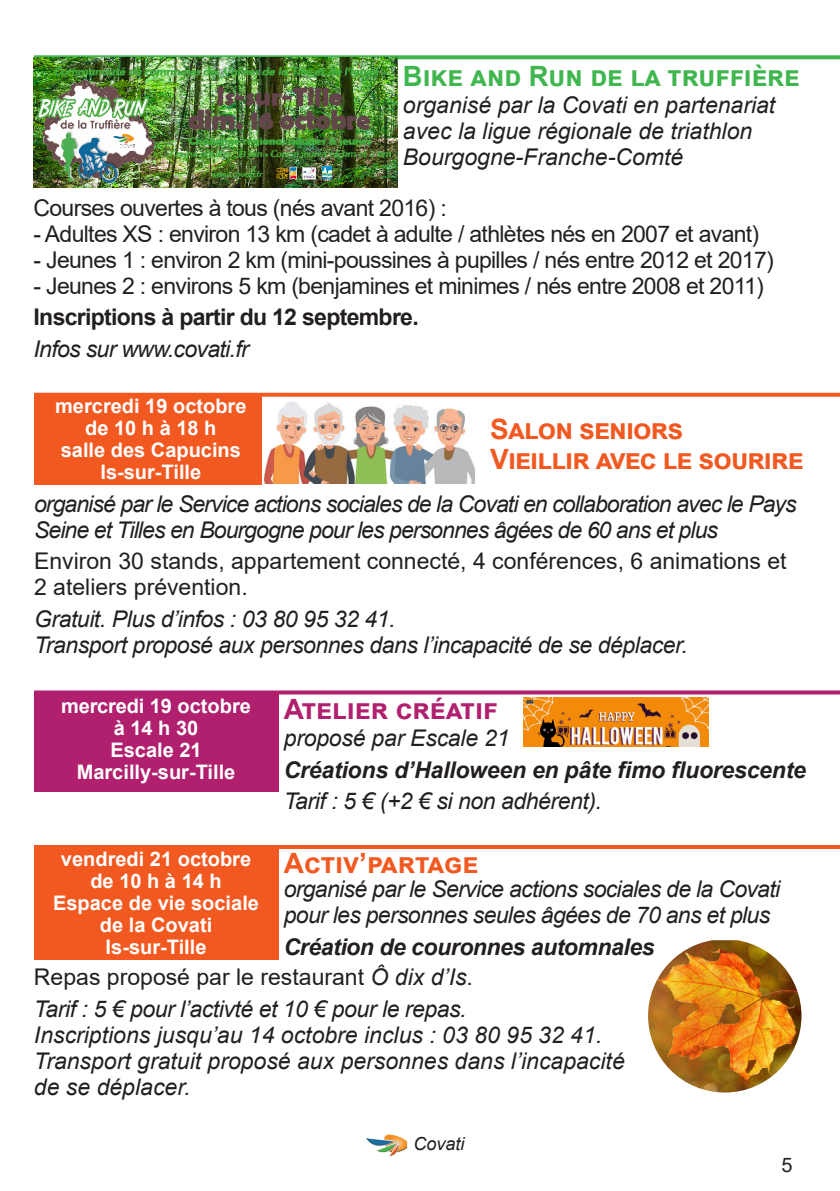
<style>
.page{position:relative;width:840px;height:1191px;background:#fff}
.page>*{position:absolute;margin:0;border:0;box-sizing:border-box;transform-origin:0 0}
.t1{font:700 28px "Arial";letter-spacing:-.03em;color:#f15921}
.t2{font:700 28px "Arial";color:#40b64f}
.t3{font:700 28px "Arial";color:#b0206e}
.t4{font:italic 23px/26px "Arial";letter-spacing:-.02em;color:#231f20}
.t5{font:23px "Arial";letter-spacing:-.03em;color:#231f20}
.t6{font:italic 23px/26px "Arial";color:#231f20}
.t7{font:italic 23px/26px "Arial";letter-spacing:-.04em;color:#231f20}
.t8{font:23px/26px "Arial";color:#231f20}
.t9{font:italic 700 23px "Arial";letter-spacing:-.01em;color:#231f20}
.t10{font:700 23px "Arial";letter-spacing:-.03em;color:#231f20}
.t11{font:700 20px "Arial";color:#fff}
.t12{font:20px "Arial";color:#231f20}
.t13{font:italic 18px "Arial";color:#231f20}
.s1{font-style:italic}
</style>
<div class="page">
<svg style="left:384px;top:1134px;width:4px;height:5px"></svg>
<svg style="left:34px;top:55px;width:805px;height:4px;background:#52bc5f"></svg>
<div style="left:34px;top:692px;width:244px;height:99px;background:#b0206e"></div>
<svg style="left:34px;top:690px;width:805px;height:4px;fill:#b0206e"></svg>
<div style="left:34px;top:395px;width:244px;height:90px;background:#f15921"></div>
<img style="left:523px;top:698px;width:184px;height:48px">
<div style="left:262px;top:393px;width:212px;height:99px;background:#fff"></div>
<img style="left:263px;top:401px;width:211px;height:82px">
<svg style="left:34px;top:393px;width:805px;height:4px;background:#f1602a"></svg>
<div style="left:34px;top:847px;width:244px;height:113px;background:#f15921"></div>
<hr style="left:34px;top:845px;width:805px;height:4px;background:#f15921">
<img style="left:648px;top:940px;width:153px;height:152px">
<img style="left:34px;top:57px;width:363px;height:131px">
<p class="t2" style="left:403px;top:56px;width:398px">Bike and Run de la truffière</p>
<p class="t6" style="left:403px;top:93px;width:374px">organisé par la Covati en partenariat avec la ligue régionale de triathlon<br>Bourgogne-Franche-Comté</p>
<p class="t5" style="left:34px;top:192px;width:414px">Courses ouvertes à tous (nés avant 2016) :</p>
<p class="t5" style="left:34px;top:218px;width:726px">- Adultes XS : environ 13 km (cadet à adulte / athlètes nés en 2007 et avant)</p>
<p class="t5" style="left:34px;top:244px;width:741px">- Jeunes 1 : environ 2 km (mini-poussines à pupilles / nés entre 2012 et 2017)</p>
<p class="t5" style="left:34px;top:270px;width:731px">- Jeunes 2 : environs 5 km (benjamines et minimes / nés entre 2008 et 2011)</p>
<p class="t10" style="left:34px;top:301px;width:386px">Inscriptions à partir du 12 septembre.</p>
<p class="t4" style="left:34px;top:336px;width:216px">Infos sur www.covati.fr</p>
<p class="t11" style="left:55px;top:392px;width:193px">mercredi 19 octobre</p>
<p class="t11" style="left:85px;top:414px;width:133px">de 10 h à 18 h</p>
<p class="t11" style="left:61px;top:436px;width:182px">salle des Capucins</p>
<p class="t11" style="left:100px;top:458px;width:102px">Is-sur-Tille</p>
<p class="t1" style="left:490px;top:409px;width:194px">Salon seniors</p>
<p class="t1" style="left:490px;top:439px;width:315px">Vieillir avec le sourire</p>
<p class="t7" style="left:34px;top:491px;width:763px">organisé par le Service actions sociales de la Covati en collaboration avec le Pays<br>Seine et Tilles en Bourgogne pour les personnes âgées de 60 ans et plus</p>
<p class="t8" style="left:34px;top:548px;width:753px">Environ 30 stands, appartement connecté, 4 conférences, 6 animations et<br>2 ateliers prévention.</p>
<p class="t4" style="left:34px;top:606px;width:362px">Gratuit. Plus d’infos : 03 80 95 32 41.</p>
<p class="t4" style="left:34px;top:632px;width:655px">Transport proposé aux personnes dans l’incapacité de se déplacer.</p>
<p class="t11" style="left:61px;top:691px;width:191px">mercredi 19 octobre</p>
<p class="t11" style="left:114px;top:713px;width:86px">à 14 h 30</p>
<p class="t11" style="left:110px;top:735px;width:93px">Escale 21</p>
<p class="t11" style="left:77px;top:757px;width:160px">Marcilly-sur-Tille</p>
<p class="t3" style="left:283px;top:689px;width:215px">Atelier créatif</p>
<p class="t4" style="left:283px;top:725px;width:227px">proposé par Escale 21</p>
<p class="t9" style="left:283px;top:754px;width:523px">Créations d’Halloween en pâte fimo fluorescente</p>
<p class="t4" style="left:283px;top:788px;width:319px">Tarif : 5 € (+2 € si non adhérent).</p>
<p class="t11" style="left:61px;top:844px;width:192px">vendredi 21 octobre</p>
<p class="t11" style="left:90px;top:866px;width:133px">de 10 h à 14 h</p>
<p class="t11" style="left:53px;top:888px;width:207px">Espace de vie sociale</p>
<p class="t11" style="left:100px;top:910px;width:114px">de la Covati</p>
<p class="t11" style="left:106px;top:932px;width:102px">Is-sur-Tille</p>
<p class="t8" style="left:34px;top:963px;width:440px">Repas proposé par le restaurant <span class="s1">Ô dix d’Is</span>.</p>
<p class="t4" style="left:34px;top:996px;width:434px">Tarif : 5 € pour l’activté et 10 € pour le repas.</p>
<p class="t6" style="left:34px;top:1022px;width:569px">Inscriptions jusqu’au 14 octobre inclus : 03 80 95 32 41.</p>
<p class="t6" style="left:34px;top:1048px;width:592px">Transport gratuit proposé aux personnes dans l’incapacité</p>
<p class="t6" style="left:34px;top:1074px;width:158px">de se déplacer.</p>
<p class="t1" style="left:283px;top:843px;width:196px">Activ’partage</p>
<p class="t4" style="left:283px;top:876px;width:497px">organisé par le Service actions sociales de la Covati pour les personnes seules âgées de 70 ans et plus</p>
<p class="t9" style="left:283px;top:931px;width:372px">Création de couronnes automnales</p>
<p class="t13" style="left:413px;top:1132px;width:53px">Covati</p>
<p class="t12" style="left:781px;top:1150px;width:13px">5</p>
</div>
